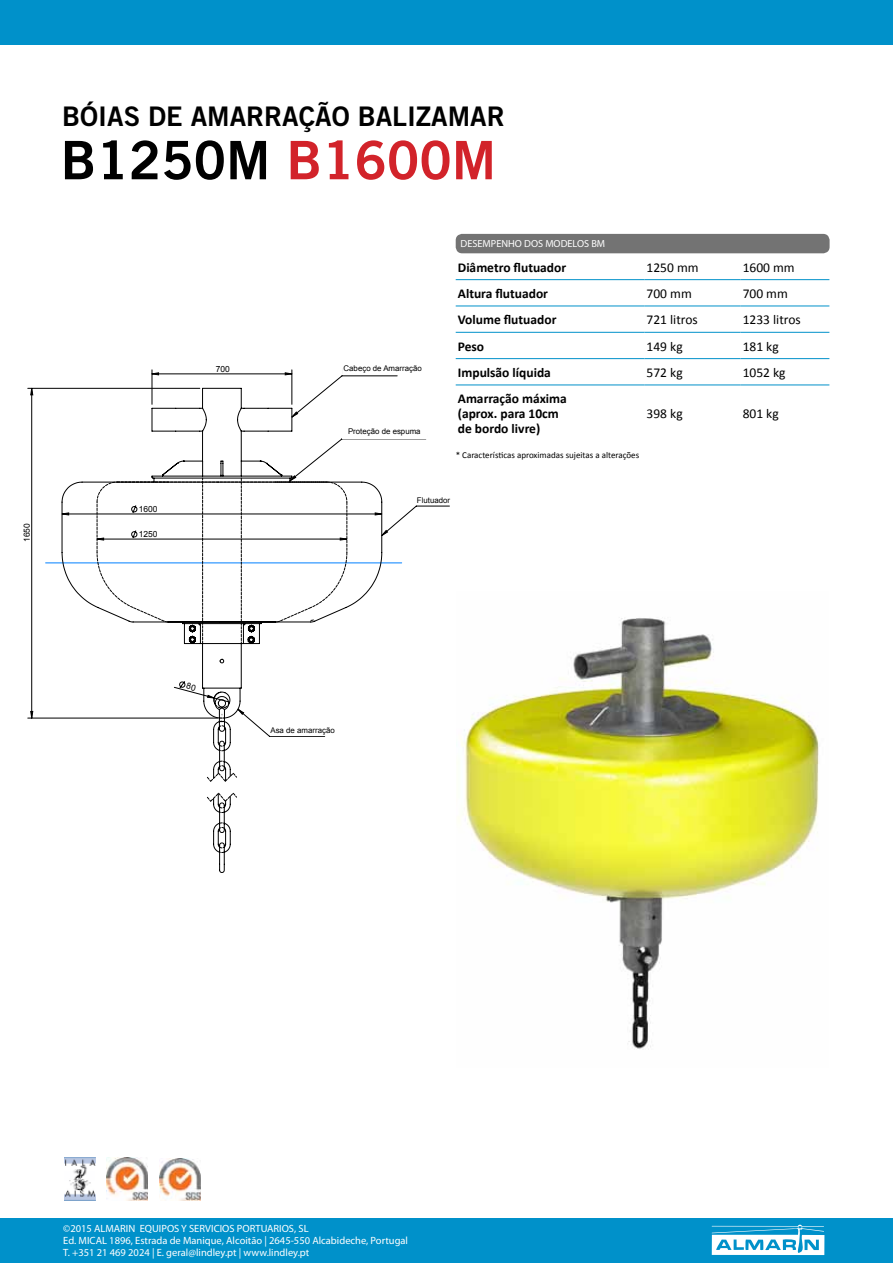
<style>
.page{position:relative;width:893px;height:1263px;background:#fff}
.page>*{position:absolute;margin:0;border:0;box-sizing:border-box;transform-origin:0 0}
.t1{font:53.1px "Trade Gothic LT Std Bd 2";color:#000}
.t2{font:27px "Trade Gothic LT Std Bd 2";color:#000}
.t3{font:700 13.5px/15px "Calibri";color:#000}
.t4{font:13.5px "Calibri";color:#000}
.t5{font:10.5px/12px "Myriad Pro";color:#fff}
.t6{font:10.35px "Myriad Pro";color:#fff}
.t7{font:9px "Calibri";color:#000}
.t8{font:8.4px "Arial";color:#000}
.t9{font:7.8px "Arial";color:#000}
.s1{color:#d2232a}
</style>
<div class="page">
<div style="left:0;top:1218px;width:893px;height:45px;background:#0091ca"></div>
<div style="left:0;top:0;width:893px;height:45px;background:#0091ca"></div>
<hr style="left:292px;top:370px;width:1px;height:34px;background:#000">
<hr style="left:152px;top:370px;width:1px;height:34px;background:#000">
<hr style="left:28px;top:718px;width:190px;height:1px;background:#000">
<hr style="left:28px;top:388px;width:172px;height:1px;background:#000">
<hr style="left:46px;top:563px;width:356px;height:1px;background:#0080ff">
<svg style="left:152px;top:372px;width:140px;height:3px"></svg>
<svg style="left:30px;top:388px;width:3px;height:330px"></svg>
<svg style="left:61px;top:388px;width:267px;height:485px"></svg>
<svg style="left:219px;top:745px;width:6px;height:6px"></svg>
<svg style="left:219px;top:761px;width:6px;height:6px"></svg>
<svg style="left:219px;top:846px;width:6px;height:7px"></svg>
<svg style="left:219px;top:822px;width:6px;height:7px"></svg>
<svg style="left:207px;top:793px;width:30px;height:20px"></svg>
<div style="left:456px;top:234px;width:374px;height:19px;background:#737373;border-radius:6px"></div>
<hr style="left:456px;top:279px;width:188px;height:1px;background:#0091ca">
<hr style="left:644px;top:279px;width:97px;height:1px;background:#0091ca">
<hr style="left:741px;top:279px;width:88px;height:1px;background:#0091ca">
<hr style="left:456px;top:306px;width:188px;height:1px;background:#0091ca">
<hr style="left:644px;top:306px;width:97px;height:1px;background:#0091ca">
<hr style="left:741px;top:306px;width:88px;height:1px;background:#0091ca">
<hr style="left:456px;top:332px;width:188px;height:1px;background:#0091ca">
<hr style="left:644px;top:332px;width:97px;height:1px;background:#0091ca">
<hr style="left:741px;top:332px;width:88px;height:1px;background:#0091ca">
<hr style="left:456px;top:358px;width:188px;height:1px;background:#0091ca">
<hr style="left:644px;top:358px;width:97px;height:1px;background:#0091ca">
<hr style="left:741px;top:358px;width:88px;height:1px;background:#0091ca">
<hr style="left:456px;top:384px;width:188px;height:1px;background:#0091ca">
<hr style="left:644px;top:384px;width:97px;height:1px;background:#0091ca">
<hr style="left:741px;top:384px;width:88px;height:1px;background:#0091ca">
<img style="left:458px;top:618px;width:361px;height:431px">
<img style="left:107px;top:1158px;width:40px;height:42px">
<img style="left:160px;top:1158px;width:41px;height:43px">
<img style="left:712px;top:1225px;width:112px;height:30px">
<img style="left:64px;top:1158px;width:32px;height:43px">
<div style="left:270px;top:721px;width:104px;height:15px;background:#fff"></div>
<svg style="left:62px;top:412px;width:325px;height:315px"></svg>
<p class="t8" style="left:21px;top:542px;width:20px;rotate:-90deg">1650</p>
<h2 class="t2" style="left:62px;top:99px;width:444px">BÓIAS DE AMARRAÇÃO BALIZAMAR</h2>
<h1 class="t1" style="left:61px;top:127px;width:437px">B1250M <span class="s1">B1600M</span></h1>
<p class="t8" style="left:139px;top:503px;width:20px">1600</p>
<p class="t8" style="left:139px;top:529px;width:20px">1250</p>
<p class="t8" style="left:216px;top:363px;width:16px">700</p>
<p class="t9" style="left:344px;top:363px;width:80px">Cabeço de Amarração</p>
<p class="t8" style="left:343px;top:365px;width:57px">Bita de amarre</p>
<p class="t9" style="left:348px;top:426px;width:74px">Proteção de espuma</p>
<p class="t8" style="left:343px;top:428px;width:86px">Protección de espuma</p>
<p class="t6" style="left:461px;top:238px;width:146px">DESEMPENHO DOS MODELOS BM</p>
<p class="t3" style="left:458px;top:260px;width:110px">Diâmetro flutuador</p>
<p class="t4" style="left:647px;top:259px;width:54px">1250 mm</p>
<p class="t4" style="left:743px;top:259px;width:54px">1600 mm</p>
<p class="t3" style="left:458px;top:286px;width:92px">Altura flutuador</p>
<p class="t4" style="left:647px;top:285px;width:47px">700 mm</p>
<p class="t4" style="left:743px;top:285px;width:47px">700 mm</p>
<p class="t3" style="left:458px;top:312px;width:100px">Volume flutuador</p>
<p class="t4" style="left:647px;top:311px;width:53px">721 litros</p>
<p class="t4" style="left:743px;top:311px;width:60px">1233 litros</p>
<p class="t3" style="left:458px;top:339px;width:28px">Peso</p>
<p class="t4" style="left:647px;top:337px;width:38px">149 kg</p>
<p class="t4" style="left:743px;top:337px;width:38px">181 kg</p>
<p class="t3" style="left:458px;top:365px;width:95px">Impulsão líquida</p>
<p class="t4" style="left:647px;top:364px;width:38px">572 kg</p>
<p class="t4" style="left:743px;top:364px;width:44px">1052 kg</p>
<p class="t3" style="left:458px;top:391px;width:111px">Amarração máxima (aprox. para 10cm de bordo livre)</p>
<p class="t4" style="left:647px;top:405px;width:38px">398 kg</p>
<p class="t4" style="left:743px;top:405px;width:38px">801 kg</p>
<p class="t7" style="left:456px;top:449px;width:185px">* Características aproximadas sujeitas a alterações</p>
<p class="t9" style="left:417px;top:495px;width:35px">Flutuador</p>
<p class="t8" style="left:417px;top:496px;width:33px">Flotador</p>
<p class="t9" style="left:270px;top:725px;width:66px">Asa de amarração</p>
<p class="t8" style="left:270px;top:726px;width:57px">Asa de amarre</p>
<p class="t5" style="left:63px;top:1222px;width:346px">©2015 ALMARIN EQUIPOS Y SERVICIOS PORTUARIOS, SL<br>Ed. MICAL 1896, Estrada de Manique, Alcoitão | 2645-550 Alcabideche, Portugal<br>T. +351 21 469 2024 | E. geral@lindley.pt | www.lindley.pt</p>
</div>
